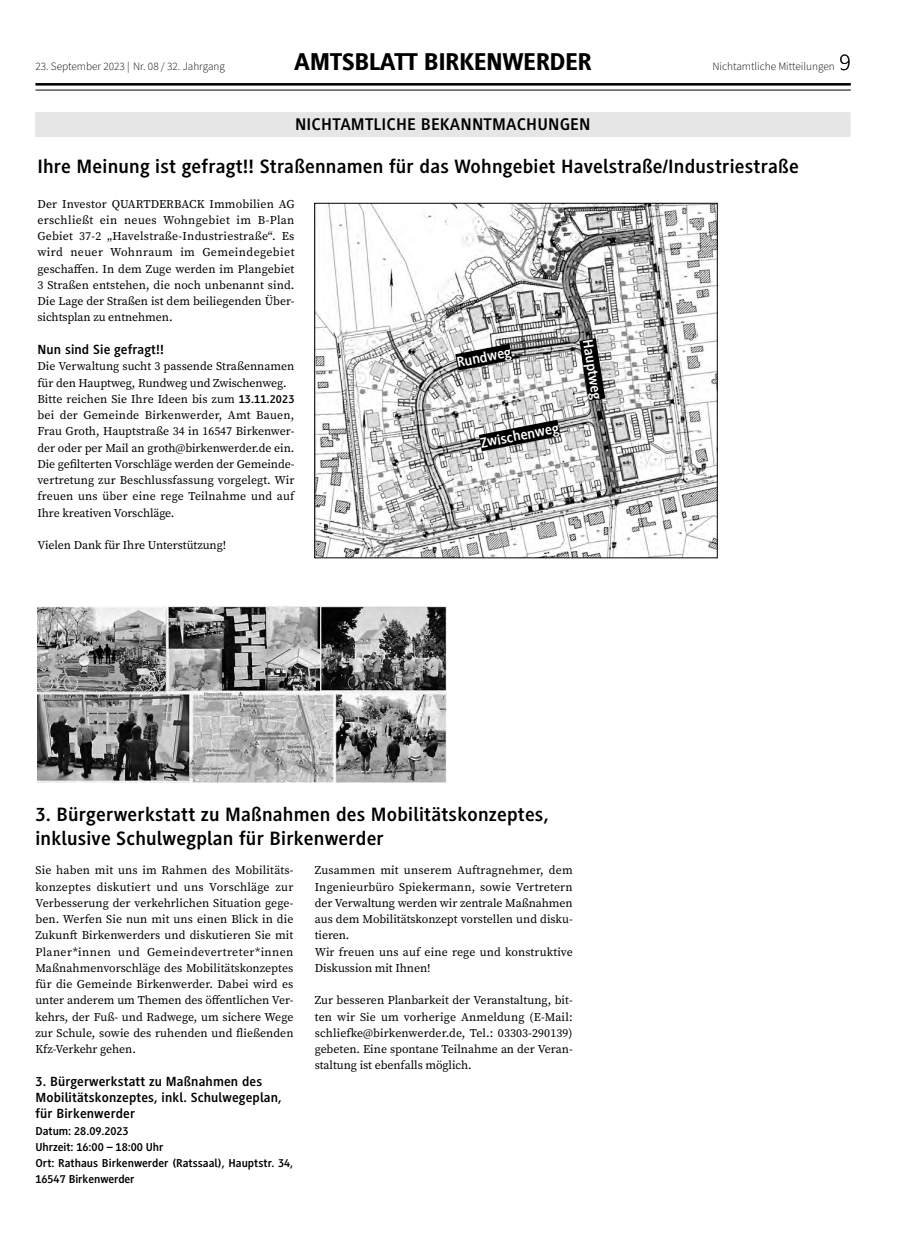
<style>
.page{position:relative;width:904px;height:1241px;background:#fff}
.page>*{position:absolute;margin:0;border:0;box-sizing:border-box;transform-origin:0 0}
.t1{font:800 25px "Generis Sans Com";letter-spacing:-.02em;color:#000}
.H1_redaktion{font:700 20px/23.8px "Generis Sans Pro";letter-spacing:.01em;color:#000}
.H0{font:700 17.5px "Generis Sans Pro";letter-spacing:.01em;color:#000}
.Bu_unterlegt{font:700 14.75px "Generis Sans Pro";color:#fff}
.H_zwischen_Red{font:700 13.75px/16.2px "Generis Sans Pro";letter-spacing:.01em;color:#000}
.fliess_red_GR{font:11.88px/16.2px "Source Serif Pro";letter-spacing:-.005em;color:#000;text-align:justify}
.fliess_red_GR-2{font:700 11.88px/16.2px "Generis Sans Pro";letter-spacing:-.005em;color:#000}
.t2{font:300 11.25px "Source Sans Pro";color:#000}
.s1{font-size:23.75px}
.s2{font-family:"Generis Sans Pro";font-weight:700}
</style>
<div class="page">
<hr style="left:35px;top:83px;width:815px;height:3px;background:#000">
<hr style="left:35px;top:90px;width:815px;height:1px;background:#000">
<img style="left:37px;top:606px;width:409px;height:176px">
<img style="left:316px;top:205px;width:399px;height:351px">
<div style="left:314px;top:203px;width:403px;height:355px;border:1px solid #000"></div>
<div style="left:35px;top:112px;width:815px;height:25px;background:#e6e6e6"></div>
<svg style="left:437px;top:320px;width:179px;height:142px"></svg>
<p class="t2" style="left:35px;top:59px;width:191px">23. September 2023 | Nr. 08 / 32. Jahrgang</p>
<h1 class="t1" style="left:294px;top:48px;width:299px">AMTSBLATT BIRKENWERDER</h1>
<p class="t2" style="left:712px;top:59px;width:140px">Nichtamtliche Mitteilungen <span class="s1">9</span></p>
<p class="H0" style="left:295px;top:114px;width:297px">NICHTAMTLICHE BEKANNTMACHUNGEN</p>
<p class="H1_redaktion" style="left:37px;top:155px;width:762px">Ihre Meinung ist gefragt!! Straßennamen für das Wohngebiet Havelstraße/Industriestraße</p>
<p class="fliess_red_GR" style="left:37px;top:195px;width:258px">Der Investor QUARTDERBACK Immobilien AG erschließt ein neues Wohngebiet im B-Plan Gebiet 37-2 „Havelstraße-Industriestraße“. Es wird neuer Wohnraum im Gemeindegebiet geschaffen. In dem Zuge werden im Plangebiet 3 Straßen entstehen, die noch unbenannt sind.<br>Die Lage der Straßen ist dem beiliegenden Über&shy;sichtsplan zu entnehmen.</p>
<p class="H_zwischen_Red" style="left:37px;top:341px;width:128px">Nun sind Sie gefragt!!</p>
<p class="fliess_red_GR" style="left:37px;top:358px;width:258px">Die Verwaltung sucht 3 passende Straßennamen für den Hauptweg, Rundweg und Zwischenweg.</p>
<p class="fliess_red_GR" style="left:37px;top:390px;width:258px">Bitte reichen Sie Ihre Ideen bis zum <span class="s2">13.11.2023 </span>bei der Gemeinde Birkenwerder, Amt Bauen, Frau Groth, Hauptstraße 34 in 16547 Birkenwer&shy;der oder per Mail an groth@birkenwerder.de ein.<br>Die gefilterten Vorschläge werden der Gemeinde&shy;vertretung zur Beschlussfassung vorgelegt. Wir freuen uns über eine rege Teilnahme und auf Ihre kreativen Vorschläge.</p>
<p class="fliess_red_GR" style="left:37px;top:537px;width:190px">Vielen Dank für Ihre Unterstützung!</p>
<p class="Bu_unterlegt" style="left:595px;top:338px;width:62px;rotate:81deg">Hauptweg</p>
<p class="Bu_unterlegt" style="left:455px;top:354px;width:57px;rotate:-11deg">Rundweg</p>
<p class="Bu_unterlegt" style="left:479px;top:435px;width:81px;rotate:-11deg">Zwischenweg</p>
<p class="H1_redaktion" style="left:35px;top:802px;width:515px">3. Bürgerwerkstatt zu Maßnahmen des Mobilitätskonzeptes, inklusive Schulwegplan für Birkenwerder</p>
<p class="fliess_red_GR" style="left:35px;top:862px;width:260px">Sie haben mit uns im Rahmen des Mobilitäts&shy;konzeptes diskutiert und uns Vorschläge zur Verbesserung der verkehrlichen Situation gege&shy;ben. Werfen Sie nun mit uns einen Blick in die Zukunft Birkenwerders und diskutieren Sie mit Planer*innen und Gemeindevertreter*innen Maßnahmenvorschläge des Mobilitätskonzeptes für die Gemeinde Birkenwerder. Dabei wird es unter anderem um Themen des öffentlichen Ver&shy;kehrs, der Fuß- und Radwege, um sichere Wege zur Schule, sowie des ruhenden und fließenden Kfz-Verkehr gehen.</p>
<p class="H_zwischen_Red" style="left:35px;top:1072px;width:248px">3. Bürgerwerkstatt zu Maßnahmen des<br>Mobilitätskonzeptes, inkl. Schulwegeplan, für Birkenwerder</p>
<p class="fliess_red_GR-2" style="left:35px;top:1122px;width:95px">Datum: 28.09.2023</p>
<p class="fliess_red_GR-2" style="left:35px;top:1138px;width:130px">Uhrzeit: 16:00 – 18:00 Uhr</p>
<p class="fliess_red_GR-2" style="left:35px;top:1154px;width:259px">Ort: Rathaus Birkenwerder (Ratssaal), Hauptstr. 34,<br>16547 Birkenwerder</p>
<p class="fliess_red_GR" style="left:315px;top:862px;width:259px">Zusammen mit unserem Auftragnehmer, dem Ingenieurbüro Spiekermann, sowie Vertretern der Verwaltung werden wir zentrale Maßnahmen aus dem Mobilitätskonzept vorstellen und disku&shy;tieren.</p>
<p class="fliess_red_GR" style="left:315px;top:943px;width:259px">Wir freuen uns auf eine rege und konstruktive<br>Diskussion mit Ihnen!</p>
<p class="fliess_red_GR" style="left:315px;top:992px;width:259px">Zur besseren Planbarkeit der Veranstaltung, bit&shy;ten wir Sie um vorherige Anmeldung (E-Mail: schliefke@birkenwerder.de, Tel.: 03303-290139) gebeten. Eine spontane Teilnahme an der Veran&shy;staltung ist ebenfalls möglich.</p>
</div>
